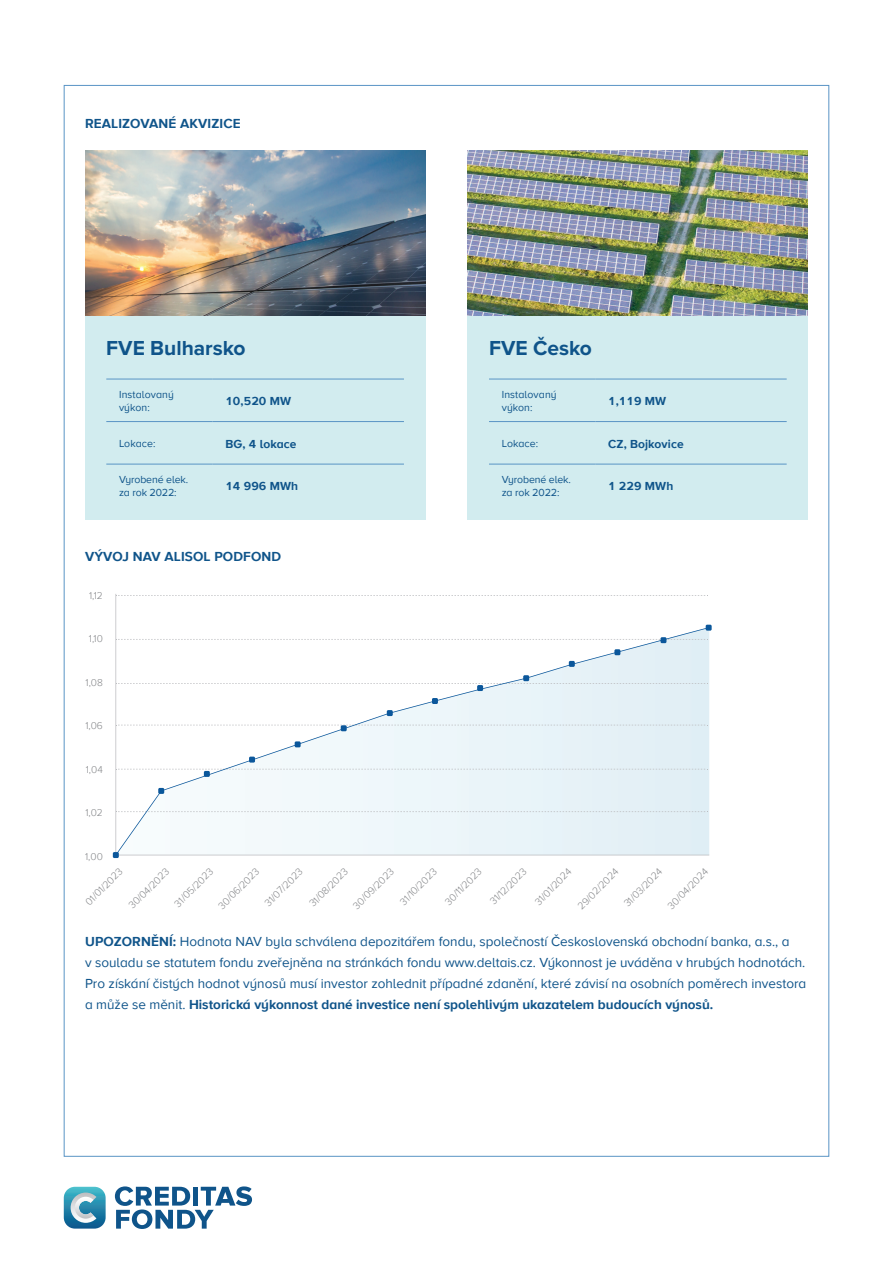
<style>
.page{position:relative;width:893px;height:1263px;background:#fff}
.page>*{position:absolute;margin:0;border:0;box-sizing:border-box;transform-origin:0 0}
.t1{font:700 21px "Proxima Nova";color:#0f548a}
.zakladni_text_9b{font:13.5px/21px "Proxima Nova A";color:#0f548a}
.zakladni_text_9b-2{font:700 13.5px "Proxima Nova A";letter-spacing:.01em;color:#0f548a}
.zakladni_text_9b-3{font:700 12px "Proxima Nova A";letter-spacing:.01em;color:#0f548a}
.zakladni_text_9b-4{font:10.5px/12.6px "Proxima Nova A";letter-spacing:-.01em;color:#0f548a}
.zakladni_text_9b-5{font:10.5px/12.6px "Proxima Nova A";letter-spacing:.01em;color:#0f548a}
.t2{font:300 10.2px "Proxima Nova A";color:#808285}
.s1{font-weight:700}
</style>
<div class="page">
<svg style="left:115px;top:1186px;width:137px;height:43px"></svg>
<svg style="left:64px;top:1187px;width:42px;height:41px;background:#61a6be"></svg>
<img style="left:85px;top:151px;width:340px;height:166px">
<div style="left:85px;top:317px;width:340px;height:203px;background:#d2ecef"></div>
<img style="left:468px;top:151px;width:340px;height:166px">
<div style="left:468px;top:317px;width:340px;height:203px;background:#d2ecef"></div>
<hr style="left:106px;top:379px;width:107px;height:1px;background:#5994c5">
<hr style="left:213px;top:379px;width:191px;height:1px;background:#5994c5">
<hr style="left:106px;top:421px;width:107px;height:1px;background:#5994c5">
<hr style="left:213px;top:421px;width:191px;height:1px;background:#5994c5">
<hr style="left:106px;top:464px;width:107px;height:1px;background:#5994c5">
<hr style="left:213px;top:464px;width:191px;height:1px;background:#5994c5">
<hr style="left:489px;top:379px;width:106px;height:1px;background:#5994c5">
<hr style="left:595px;top:379px;width:192px;height:1px;background:#5994c5">
<hr style="left:489px;top:421px;width:106px;height:1px;background:#5994c5">
<hr style="left:595px;top:421px;width:192px;height:1px;background:#5994c5">
<hr style="left:489px;top:464px;width:106px;height:1px;background:#5994c5">
<hr style="left:595px;top:464px;width:192px;height:1px;background:#5994c5">
<svg style="left:115px;top:594px;width:594px;height:258px"></svg>
<svg style="left:113px;top:852px;width:6px;height:6px"></svg>
<svg style="left:706px;top:625px;width:6px;height:6px"></svg>
<svg style="left:116px;top:627px;width:593px;height:228px"></svg>
<p class="zakladni_text_9b-2" style="left:85px;top:115px;width:157px">REALIZOVANÉ AKVIZICE</p>
<p class="t1" style="left:106px;top:332px;width:141px">FVE Bulharsko</p>
<p class="zakladni_text_9b-5" style="left:119px;top:389px;width:56px">Instalovaný výkon:</p>
<p class="zakladni_text_9b-3" style="left:225px;top:394px;width:67px">10,520 MW</p>
<p class="zakladni_text_9b-4" style="left:119px;top:437px;width:38px">Lokace:</p>
<p class="zakladni_text_9b-3" style="left:225px;top:436px;width:73px">BG, 4 lokace</p>
<p class="zakladni_text_9b-4" style="left:119px;top:474px;width:71px">Vyrobené elek. za rok 2022:</p>
<p class="zakladni_text_9b-3" style="left:225px;top:479px;width:74px">14 996 MWh</p>
<p class="zakladni_text_9b-2" style="left:85px;top:549px;width:198px">VÝVOJ NAV ALISOL PODFOND</p>
<p class="t2" style="left:89px;top:589px;width:15px">1,12</p>
<p class="t2" style="left:89px;top:632px;width:15px">1,10</p>
<p class="t2" style="left:86px;top:676px;width:19px">1,08</p>
<p class="t2" style="left:85px;top:719px;width:19px">1,06</p>
<p class="t2" style="left:86px;top:763px;width:19px">1,04</p>
<p class="t2" style="left:85px;top:806px;width:19px">1,02</p>
<p class="t2" style="left:85px;top:850px;width:19px">1,00</p>
<p class="t1" style="left:489px;top:332px;width:104px">FVE Česko</p>
<p class="zakladni_text_9b-5" style="left:502px;top:389px;width:56px">Instalovaný výkon:</p>
<p class="zakladni_text_9b-3" style="left:608px;top:394px;width:60px">1,119 MW</p>
<p class="zakladni_text_9b-4" style="left:502px;top:437px;width:38px">Lokace:</p>
<p class="zakladni_text_9b-3" style="left:608px;top:436px;width:77px">CZ, Bojkovice</p>
<p class="zakladni_text_9b-4" style="left:502px;top:474px;width:71px">Vyrobené elek. za rok 2022:</p>
<p class="zakladni_text_9b-3" style="left:608px;top:479px;width:67px">1 229 MWh</p>
<p class="t2" style="left:83px;top:899px;width:49px;rotate:-45deg">01/01/2023</p>
<p class="t2" style="left:126px;top:903px;width:54px;rotate:-45deg">30/04/2023</p>
<p class="t2" style="left:172px;top:901px;width:51px;rotate:-45deg">31/05/2023</p>
<p class="t2" style="left:216px;top:903px;width:55px;rotate:-45deg">30/06/2023</p>
<p class="t2" style="left:262px;top:900px;width:51px;rotate:-45deg">31/07/2023</p>
<p class="t2" style="left:307px;top:901px;width:51px;rotate:-45deg">31/08/2023</p>
<p class="t2" style="left:351px;top:903px;width:55px;rotate:-45deg">30/09/2023</p>
<p class="t2" style="left:397px;top:899px;width:49px;rotate:-45deg">31/10/2023</p>
<p class="t2" style="left:487px;top:899px;width:48px;rotate:-45deg">31/12/2023</p>
<p class="t2" style="left:442px;top:899px;width:49px;rotate:-45deg">30/11/2023</p>
<p class="t2" style="left:532px;top:899px;width:49px;rotate:-45deg">31/01/2024</p>
<p class="t2" style="left:575px;top:903px;width:55px;rotate:-45deg">29/02/2024</p>
<p class="t2" style="left:621px;top:901px;width:51px;rotate:-45deg">31/03/2024</p>
<p class="t2" style="left:665px;top:903px;width:54px;rotate:-45deg">30/04/2024</p>
<p class="zakladni_text_9b" style="left:85px;top:931px;width:723px"><span class="s1">UPOZORNĚNÍ:</span> Hodnota NAV byla schválena depozitářem fondu, společností Československá obchodní banka, a.s., a<br>v souladu se statutem fondu zveřejněna na stránkách fondu www.deltais.cz. Výkonnost je uváděna v hrubých hodnotách.<br>Pro získání čistých hodnot výnosů musí investor zohlednit případné zdanění, které závisí na osobních poměrech investora a může se měnit. <span class="s1">Historická výkonnost dané investice není spolehlivým ukazatelem budoucích výnosů.</span></p>
</div>
